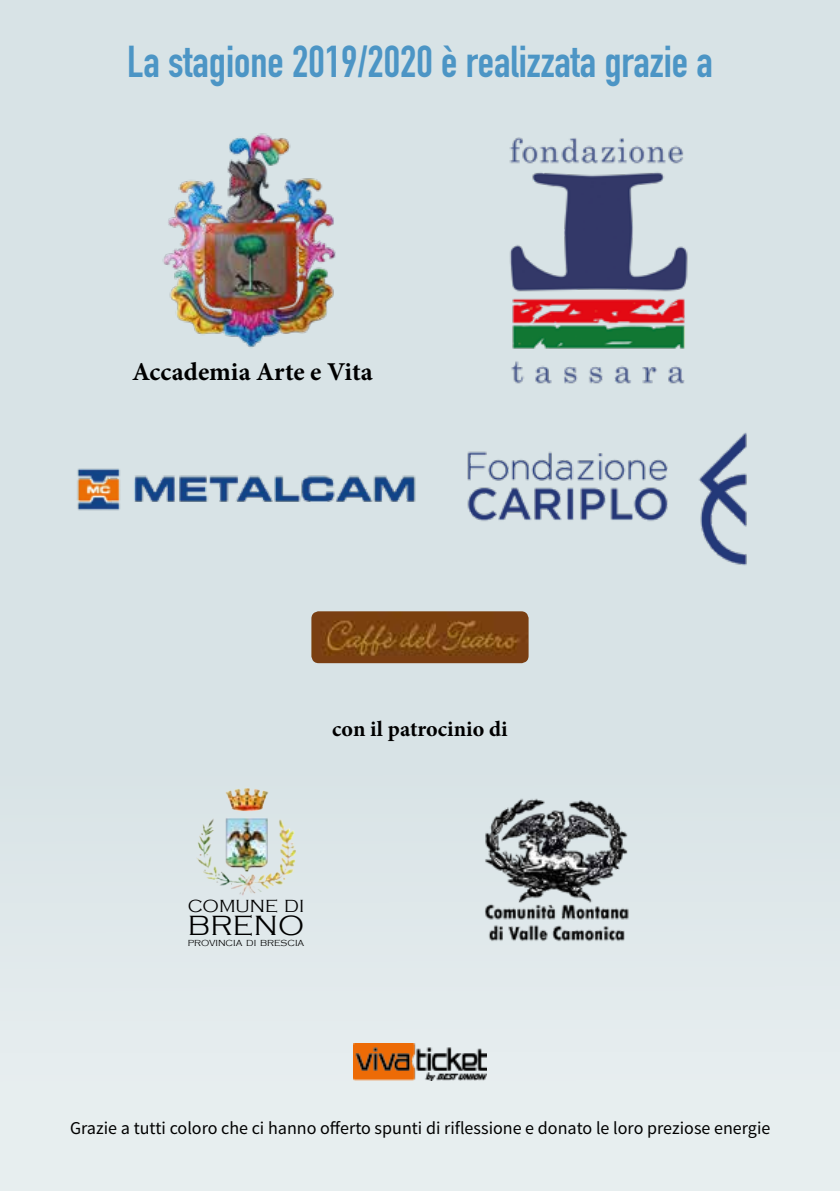
<style>
.page{position:relative;width:840px;height:1191px;background:#fff}
.page>*{position:absolute;margin:0;border:0;box-sizing:border-box;transform-origin:0 0}
.t1{font:700 44px "DIN Condensed";color:#4c95c5}
.t2{font:300 28.6px "Copperplate Gothic";letter-spacing:.015em;color:#000}
.t3{font:700 25.8px "Minion Pro";color:#000}
.t4{font:700 22px "Minion Pro";color:#000}
.t5{font:18px "Source Sans Pro";color:#000}
.t6{font:300 18px "Copperplate Gothic";color:#000}
.t7{font:300 9px "Copperplate Gothic";color:#000}
</style>
<div class="page">
<div style="left:0;top:0;width:839px;height:1191px;background:#d8e3e6"></div>
<div style="left:0;top:655px;width:839px;height:536px;background:#e0e9eb"></div>
<img style="left:467px;top:432px;width:280px;height:134px">
<img style="left:77px;top:468px;width:339px;height:43px">
<img style="left:163px;top:133px;width:173px;height:215px">
<img style="left:197px;top:788px;width:99px;height:108px">
<img style="left:509px;top:137px;width:179px;height:247px">
<img style="left:353px;top:1043px;width:133px;height:37px">
<img style="left:311px;top:611px;width:217px;height:52px">
<img style="left:485px;top:798px;width:144px;height:143px">
<h1 class="t1" style="left:127px;top:32px;width:586px">La stagione 2019/2020 è realizzata grazie a</h1>
<h3 class="t3" style="left:132px;top:353px;width:242px">Accademia Arte e Vita</h3>
<p class="t4" style="left:332px;top:713px;width:177px">con il patrocinio di</p>
<p class="t6" style="left:188px;top:896px;width:118px">COMUNE DI</p>
<h2 class="t2" style="left:188px;top:910px;width:118px">BRENO</h2>
<p class="t7" style="left:188px;top:938px;width:118px">PROVINCIA DI BRESCIA</p>
<p class="t5" style="left:70px;top:1116px;width:701px">Grazie a tutti coloro che ci hanno offerto spunti di riflessione e donato le loro preziose energie</p>
</div>
